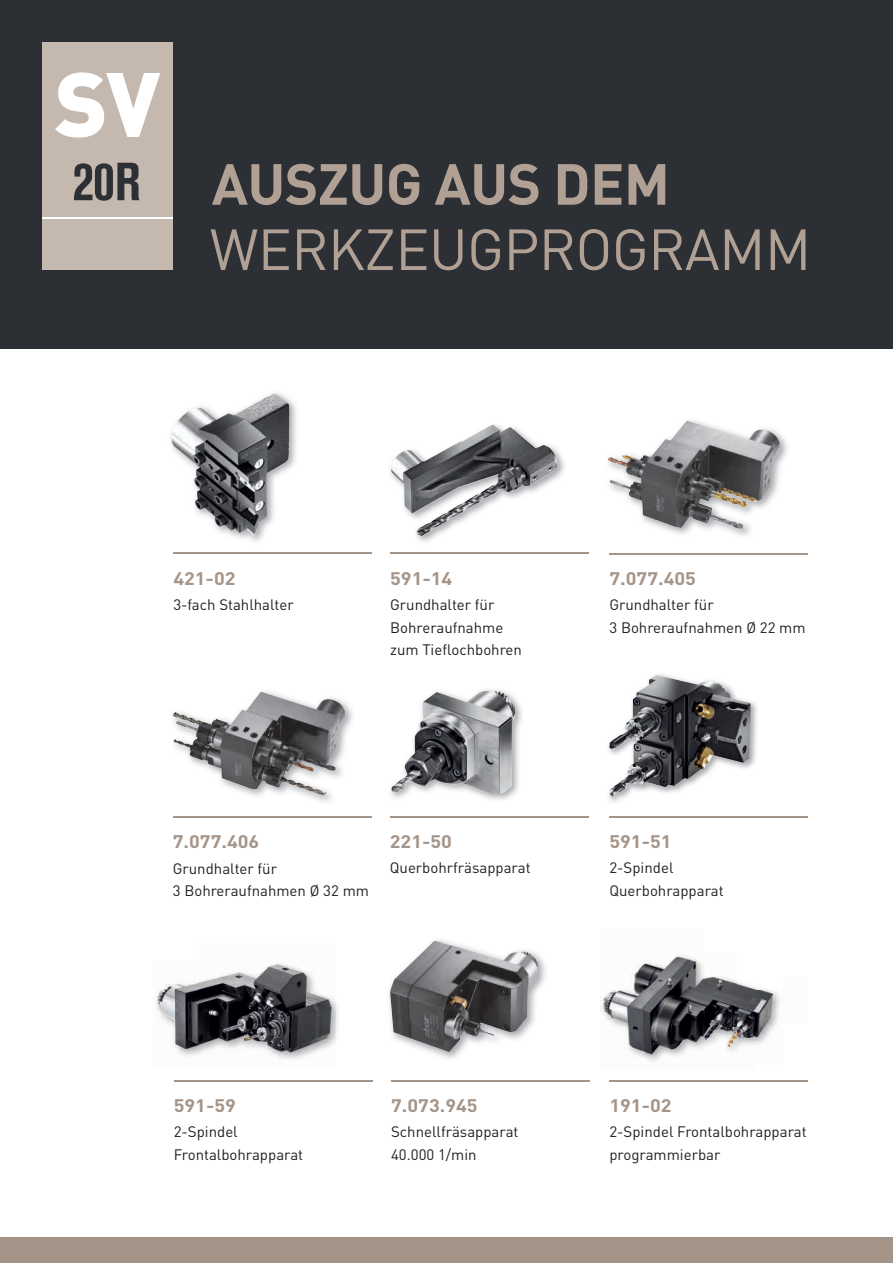
<style>
.page{position:relative;width:893px;height:1263px;background:#fff}
.page>*{position:absolute;margin:0;border:0;box-sizing:border-box;transform-origin:0 0}
.t1{font:900 90px "DIN";color:#fff}
.t2{font:57px "DIN";letter-spacing:-.01em;color:#b1a195}
.t3{font:700 57px "DIN";letter-spacing:-.01em;color:#b1a195}
.t4{font:52.5px "Ad Grotesk SB Dem Bol Con";color:#2c2f34}
.t5{font:700 18px "DIN";color:#a59488;scale:1.1 1}
.t6{font:15px/22.5px "DIN";color:#231f20}
</style>
<div class="page">
<div style="left:0;top:1237px;width:893px;height:26px;background:#a59488"></div>
<div style="left:0;top:0;width:893px;height:349px;background:#2c2f34"></div>
<div style="left:43px;top:43px;width:130px;height:227px;background:#c4b8af"></div>
<hr style="left:43px;top:218px;width:130px;height:1px;background:#fff">
<img style="left:237px;top:392px;width:59px;height:149px">
<img style="left:171px;top:393px;width:118px;height:144px">
<hr style="left:173px;top:553px;width:199px;height:1px;background:#a59488">
<img style="left:389px;top:940px;width:157px;height:119px">
<img style="left:390px;top:941px;width:148px;height:111px">
<hr style="left:391px;top:1080px;width:199px;height:1px;background:#a59488">
<img style="left:600px;top:954px;width:180px;height:108px">
<img style="left:756px;top:954px;width:24px;height:22px">
<img style="left:756px;top:1023px;width:24px;height:39px">
<hr style="left:609px;top:1080px;width:199px;height:1px;background:#a59488">
<img style="left:155px;top:962px;width:183px;height:97px">
<img style="left:155px;top:962px;width:44px;height:23px">
<img style="left:155px;top:1027px;width:44px;height:32px">
<hr style="left:174px;top:1080px;width:199px;height:1px;background:#a59488">
<img style="left:172px;top:691px;width:181px;height:111px">
<img style="left:173px;top:692px;width:88px;height:53px">
<hr style="left:173px;top:816px;width:199px;height:1px;background:#a59488">
<img style="left:416px;top:424px;width:149px;height:118px">
<img style="left:390px;top:425px;width:168px;height:111px">
<hr style="left:390px;top:553px;width:199px;height:1px;background:#a59488">
<img style="left:391px;top:689px;width:131px;height:111px">
<img style="left:391px;top:690px;width:125px;height:103px">
<hr style="left:390px;top:816px;width:199px;height:1px;background:#a59488">
<hr style="left:609px;top:816px;width:199px;height:1px;background:#a59488">
<img style="left:608px;top:674px;width:149px;height:128px">
<img style="left:609px;top:675px;width:50px;height:121px">
<hr style="left:609px;top:553px;width:199px;height:1px;background:#a59488">
<img style="left:664px;top:420px;width:124px;height:116px">
<img style="left:608px;top:421px;width:134px;height:108px">
<h1 class="t1" style="left:55px;top:44px;width:107px">SV</h1>
<h3 class="t4" style="left:72px;top:151px;width:72px">20R</h3>
<h2 class="t3" style="left:212px;top:147px;width:460px">AUSZUG AUS DEM</h2>
<h2 class="t2" style="left:210px;top:214px;width:603px">WERKZEUGPROGRAMM</h2>
<p class="t5" style="left:173px;top:566px;width:58px">421-02</p>
<p class="t6" style="left:173px;top:593px;width:122px">3-fach Stahlhalter</p>
<p class="t5" style="left:390px;top:567px;width:58px">591-14</p>
<p class="t6" style="left:390px;top:593px;width:133px">Grundhalter für<br>Bohreraufnahme zum Tieflochbohren</p>
<p class="t5" style="left:173px;top:830px;width:80px">7.077.406</p>
<p class="t6" style="left:173px;top:857px;width:198px">Grundhalter für<br>3 Bohreraufnahmen Ø 32 mm</p>
<p class="t5" style="left:390px;top:830px;width:58px">221-50</p>
<p class="t6" style="left:390px;top:856px;width:142px">Querbohrfräsapparat</p>
<p class="t5" style="left:174px;top:1094px;width:58px">591-59</p>
<p class="t6" style="left:174px;top:1120px;width:131px">2-Spindel<br>Frontalbohrapparat</p>
<p class="t5" style="left:391px;top:1094px;width:80px">7.073.945</p>
<p class="t6" style="left:391px;top:1120px;width:129px">Schnellfräsapparat<br>40.000 1/min</p>
<p class="t5" style="left:609px;top:567px;width:80px">7.077.405</p>
<p class="t6" style="left:609px;top:593px;width:198px">Grundhalter für<br>3 Bohreraufnahmen Ø 22 mm</p>
<p class="t5" style="left:609px;top:830px;width:58px">591-51</p>
<p class="t6" style="left:609px;top:856px;width:116px">2-Spindel<br>Querbohrapparat</p>
<p class="t5" style="left:609px;top:1094px;width:58px">191-02</p>
<p class="t6" style="left:609px;top:1120px;width:199px">2-Spindel Frontalbohrapparat programmierbar</p>
</div>
